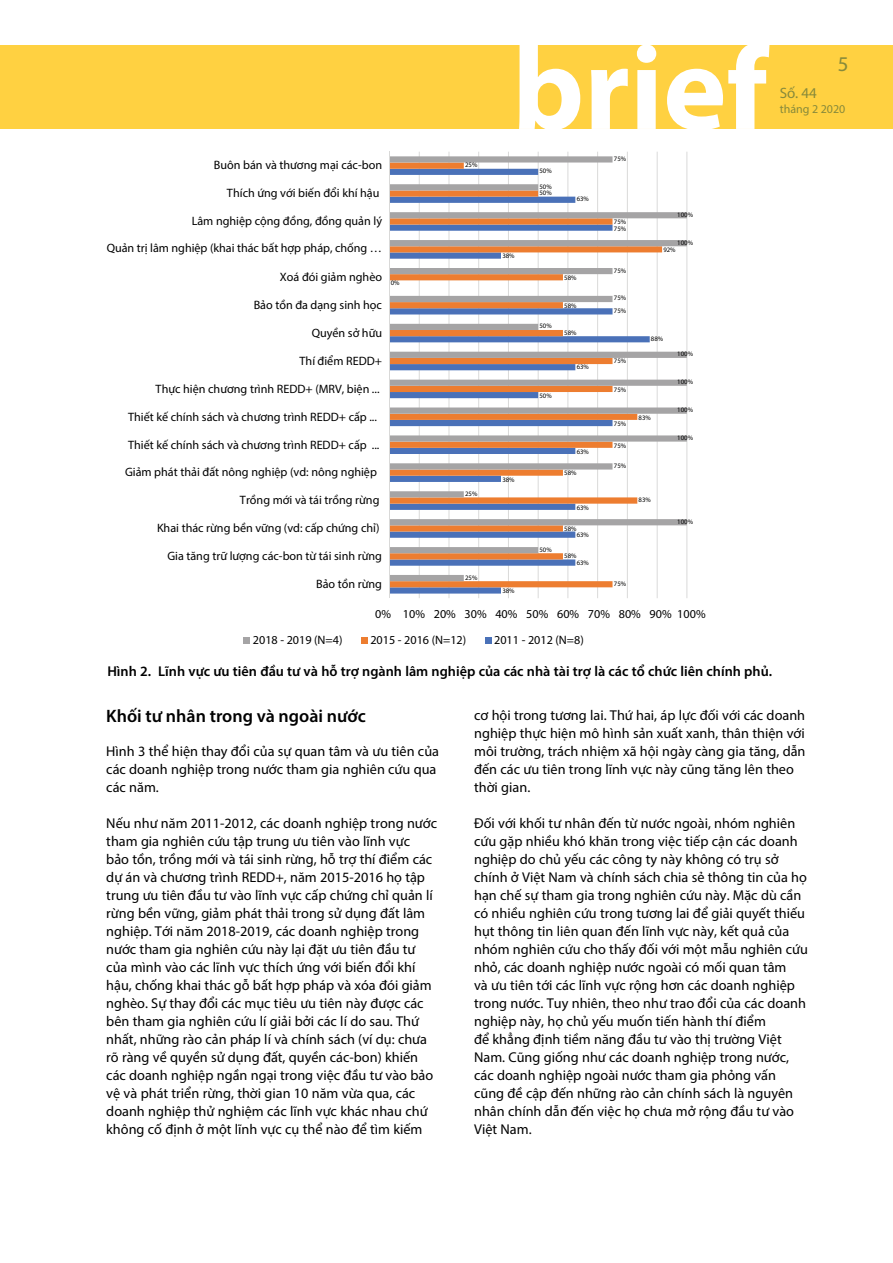
<style>
.page{position:relative;width:893px;height:1263px;background:#fff}
.page>*{position:absolute;margin:0;border:0;box-sizing:border-box;transform-origin:0 0}
.t1{font:21px "Myriad Pro";color:#878a3b}
.t2{font:600 18px "Myriad Pro";color:#000}
.t3{font:15px "Myriad Pro";color:#878a3b}
.t4{font:14.25px/18px "Myriad Pro";color:#000}
.t5{font:600 14.25px "Myriad Pro";color:#000}
.t6{font:12.15px "Myriad Pro";color:#000}
.t7{font:12px "Myriad Pro";color:#878a3b}
.t8{font:6.75px "Myriad Pro";color:#000}
</style>
<div class="page">
<div style="left:0;top:45px;width:893px;height:84px;background:#ffd141"></div>
<svg style="left:519px;top:45px;width:250px;height:84px"></svg>
<hr style="left:686px;top:152px;width:1px;height:446px;background:#d9d9d8">
<hr style="left:657px;top:152px;width:1px;height:446px;background:#d9d9d8">
<hr style="left:627px;top:152px;width:1px;height:446px;background:#d9d9d8">
<hr style="left:597px;top:152px;width:1px;height:446px;background:#d9d9d8">
<hr style="left:567px;top:152px;width:1px;height:446px;background:#d9d9d8">
<hr style="left:538px;top:152px;width:1px;height:446px;background:#d9d9d8">
<hr style="left:508px;top:152px;width:1px;height:446px;background:#d9d9d8">
<hr style="left:478px;top:152px;width:1px;height:446px;background:#d9d9d8">
<hr style="left:448px;top:152px;width:1px;height:446px;background:#d9d9d8">
<hr style="left:419px;top:152px;width:1px;height:446px;background:#d9d9d8">
<svg style="left:390px;top:156px;width:297px;height:425px"></svg>
<hr style="left:389px;top:152px;width:1px;height:446px;background:#d9d9d8">
<div style="left:243px;top:638px;width:7px;height:6px;background:#a5a4a5"></div>
<div style="left:361px;top:638px;width:7px;height:6px;background:#ed7d30"></div>
<svg style="left:485px;top:638px;width:6px;height:6px"></svg>
<h1 class="t1" style="left:838px;top:51px;width:12px">5</h1>
<p class="t3" style="left:780px;top:84px;width:39px">Số. 44</p>
<p class="t7" style="left:780px;top:102px;width:67px">tháng 2 2020</p>
<p class="t6" style="left:214px;top:158px;width:170px">Buôn bán và thương mại các-bon</p>
<p class="t8" style="left:465px;top:161px;width:14px">25%</p>
<p class="t8" style="left:539px;top:167px;width:14px">50%</p>
<p class="t8" style="left:614px;top:155px;width:14px">75%</p>
<p class="t6" style="left:227px;top:186px;width:154px">Thích ứng với biến đổi khí hậu</p>
<p class="t8" style="left:539px;top:182px;width:14px">50%</p>
<p class="t8" style="left:539px;top:189px;width:14px">50%</p>
<p class="t8" style="left:577px;top:195px;width:14px">63%</p>
<p class="t6" style="left:192px;top:214px;width:192px">Lâm nghiệp cộng đồng, đồng quản lý</p>
<p class="t6" style="left:107px;top:241px;width:277px">Quản trị lâm nghiệp (khai thác bất hợp pháp, chống …</p>
<p class="t8" style="left:502px;top:252px;width:14px">38%</p>
<p class="t8" style="left:614px;top:218px;width:14px">75%</p>
<p class="t8" style="left:614px;top:224px;width:14px">75%</p>
<p class="t8" style="left:677px;top:210px;width:17px">100%</p>
<p class="t8" style="left:677px;top:238px;width:17px">100%</p>
<p class="t8" style="left:663px;top:246px;width:14px">92%</p>
<p class="t6" style="left:280px;top:269px;width:104px">Xoá đói giảm nghèo</p>
<p class="t8" style="left:391px;top:279px;width:10px">0%</p>
<p class="t8" style="left:564px;top:274px;width:14px">58%</p>
<p class="t8" style="left:614px;top:266px;width:14px">75%</p>
<p class="t6" style="left:254px;top:297px;width:130px">Bảo tồn đa dạng sinh học</p>
<p class="t8" style="left:564px;top:302px;width:14px">58%</p>
<p class="t8" style="left:614px;top:294px;width:14px">75%</p>
<p class="t8" style="left:614px;top:306px;width:14px">75%</p>
<p class="t6" style="left:312px;top:325px;width:72px">Quyền sở hữu</p>
<p class="t8" style="left:539px;top:322px;width:14px">50%</p>
<p class="t8" style="left:564px;top:328px;width:14px">58%</p>
<p class="t8" style="left:651px;top:334px;width:14px">88%</p>
<p class="t6" style="left:299px;top:353px;width:84px">Thí điểm REDD+</p>
<p class="t8" style="left:577px;top:362px;width:14px">63%</p>
<p class="t8" style="left:614px;top:356px;width:14px">75%</p>
<p class="t8" style="left:677px;top:350px;width:17px">100%</p>
<p class="t6" style="left:156px;top:381px;width:225px">Thực hiện chương trình REDD+ (MRV, biện ...</p>
<p class="t8" style="left:539px;top:391px;width:14px">50%</p>
<p class="t8" style="left:614px;top:385px;width:14px">75%</p>
<p class="t8" style="left:677px;top:378px;width:17px">100%</p>
<p class="t6" style="left:128px;top:409px;width:250px">Thiết kế chính sách và chương trình REDD+ cấp ...</p>
<p class="t8" style="left:614px;top:419px;width:14px">75%</p>
<p class="t8" style="left:639px;top:413px;width:14px">83%</p>
<p class="t8" style="left:677px;top:406px;width:17px">100%</p>
<p class="t6" style="left:128px;top:437px;width:253px">Thiết kế chính sách và chương trình REDD+ cấp ...</p>
<p class="t8" style="left:577px;top:447px;width:14px">63%</p>
<p class="t8" style="left:614px;top:441px;width:14px">75%</p>
<p class="t8" style="left:677px;top:434px;width:17px">100%</p>
<p class="t6" style="left:125px;top:465px;width:253px">Giảm phát thải đất nông nghiệp (vd: nông nghiệp</p>
<p class="t8" style="left:502px;top:475px;width:14px">38%</p>
<p class="t8" style="left:564px;top:469px;width:14px">58%</p>
<p class="t8" style="left:614px;top:461px;width:14px">75%</p>
<p class="t6" style="left:240px;top:492px;width:141px">Trồng mới và tái trồng rừng</p>
<p class="t8" style="left:465px;top:489px;width:14px">25%</p>
<p class="t8" style="left:577px;top:503px;width:14px">63%</p>
<p class="t8" style="left:639px;top:496px;width:14px">83%</p>
<p class="t6" style="left:157px;top:520px;width:224px">Khai thác rừng bền vững (vd: cấp chứng chỉ)</p>
<p class="t8" style="left:564px;top:525px;width:14px">58%</p>
<p class="t8" style="left:577px;top:531px;width:14px">63%</p>
<p class="t8" style="left:677px;top:517px;width:17px">100%</p>
<p class="t6" style="left:167px;top:549px;width:216px">Gia tăng trữ lượng các-bon từ tái sinh rừng</p>
<p class="t8" style="left:539px;top:545px;width:14px">50%</p>
<p class="t8" style="left:564px;top:551px;width:14px">58%</p>
<p class="t8" style="left:577px;top:559px;width:14px">63%</p>
<p class="t6" style="left:316px;top:576px;width:67px">Bảo tồn rừng</p>
<p class="t8" style="left:465px;top:573px;width:14px">25%</p>
<p class="t8" style="left:502px;top:587px;width:14px">38%</p>
<p class="t8" style="left:614px;top:579px;width:14px">75%</p>
<p class="t6" style="left:375px;top:606px;width:332px">0% 10% 20% 30% 40% 50% 60% 70% 80% 90% 100%</p>
<p class="t6" style="left:253px;top:633px;width:91px">2018 - 2019 (N=4)</p>
<p class="t6" style="left:370px;top:633px;width:97px">2015 - 2016 (N=12)</p>
<p class="t6" style="left:494px;top:633px;width:91px">2011 - 2012 (N=8)</p>
<p class="t5" style="left:107px;top:662px;width:666px">Hình 2. Lĩnh vực ưu tiên đầu tư và hỗ trợ ngành lâm nghiệp của các nhà tài trợ là các tổ chức liên chính phủ.</p>
<p class="t2" style="left:106px;top:705px;width:261px">Khối tư nhân trong và ngoài nước</p>
<p class="t4" style="left:106px;top:742px;width:334px">Hình 3 thể hiện thay đổi của sự quan tâm và ưu tiên của các doanh nghiệp trong nước tham gia nghiên cứu qua các năm.</p>
<p class="t4" style="left:106px;top:814px;width:332px">Nếu như năm 2011-2012, các doanh nghiệp trong nước tham gia nghiên cứu tập trung ưu tiên vào lĩnh vực<br>bảo tồn, trồng mới và tái sinh rừng, hỗ trợ thí điểm các dự án và chương trình REDD+, năm 2015-2016 họ tập trung ưu tiên đầu tư vào lĩnh vực cấp chứng chỉ quản lí rừng bền vững, giảm phát thải trong sử dụng đất lâm nghiệp. Tới năm 2018-2019, các doanh nghiệp trong nước tham gia nghiên cứu này lại đặt ưu tiên đầu tư của mình vào các lĩnh vực thích ứng với biến đổi khí hậu, chống khai thác gỗ bất hợp pháp và xóa đói giảm nghèo. Sự thay đổi các mục tiêu ưu tiên này được các bên tham gia nghiên cứu lí giải bởi các lí do sau. Thứ nhất, những rào cản pháp lí và chính sách (ví dụ: chưa rõ ràng về quyền sử dụng đất, quyền các-bon) khiến các doanh nghiệp ngần ngại trong việc đầu tư vào bảo vệ và phát triển rừng, thời gian 10 năm vừa qua, các doanh nghiệp thử nghiệm các lĩnh vực khác nhau chứ không cố định ở một lĩnh vực cụ thể nào để tìm kiếm</p>
<p class="t4" style="left:474px;top:706px;width:333px">cơ hội trong tương lai. Thứ hai, áp lực đối với các doanh nghiệp thực hiện mô hình sản xuất xanh, thân thiện với môi trường, trách nhiệm xã hội ngày càng gia tăng, dẫn đến các ưu tiên trong lĩnh vực này cũng tăng lên theo thời gian.</p>
<p class="t4" style="left:474px;top:814px;width:335px">Đối với khối tư nhân đến từ nước ngoài, nhóm nghiên cứu gặp nhiều khó khăn trong việc tiếp cận các doanh nghiệp do chủ yếu các công ty này không có trụ sở chính ở Việt Nam và chính sách chia sẻ thông tin của họ hạn chế sự tham gia trong nghiên cứu này. Mặc dù cần có nhiều nghiên cứu trong tương lai để giải quyết thiếu hụt thông tin liên quan đến lĩnh vực này, kết quả của nhóm nghiên cứu cho thấy đối với một mẫu nghiên cứu nhỏ, các doanh nghiệp nước ngoài có mối quan tâm<br>và ưu tiên tới các lĩnh vực rộng hơn các doanh nghiệp trong nước. Tuy nhiên, theo như trao đổi của các doanh nghiệp này, họ chủ yếu muốn tiến hành thí điểm<br>để khẳng định tiềm năng đầu tư vào thị trường Việt Nam. Cũng giống như các doanh nghiệp trong nước, các doanh nghiệp ngoài nước tham gia phỏng vấn cũng đề cập đến những rào cản chính sách là nguyên nhân chính dẫn đến việc họ chưa mở rộng đầu tư vào Việt Nam.</p>
</div>
